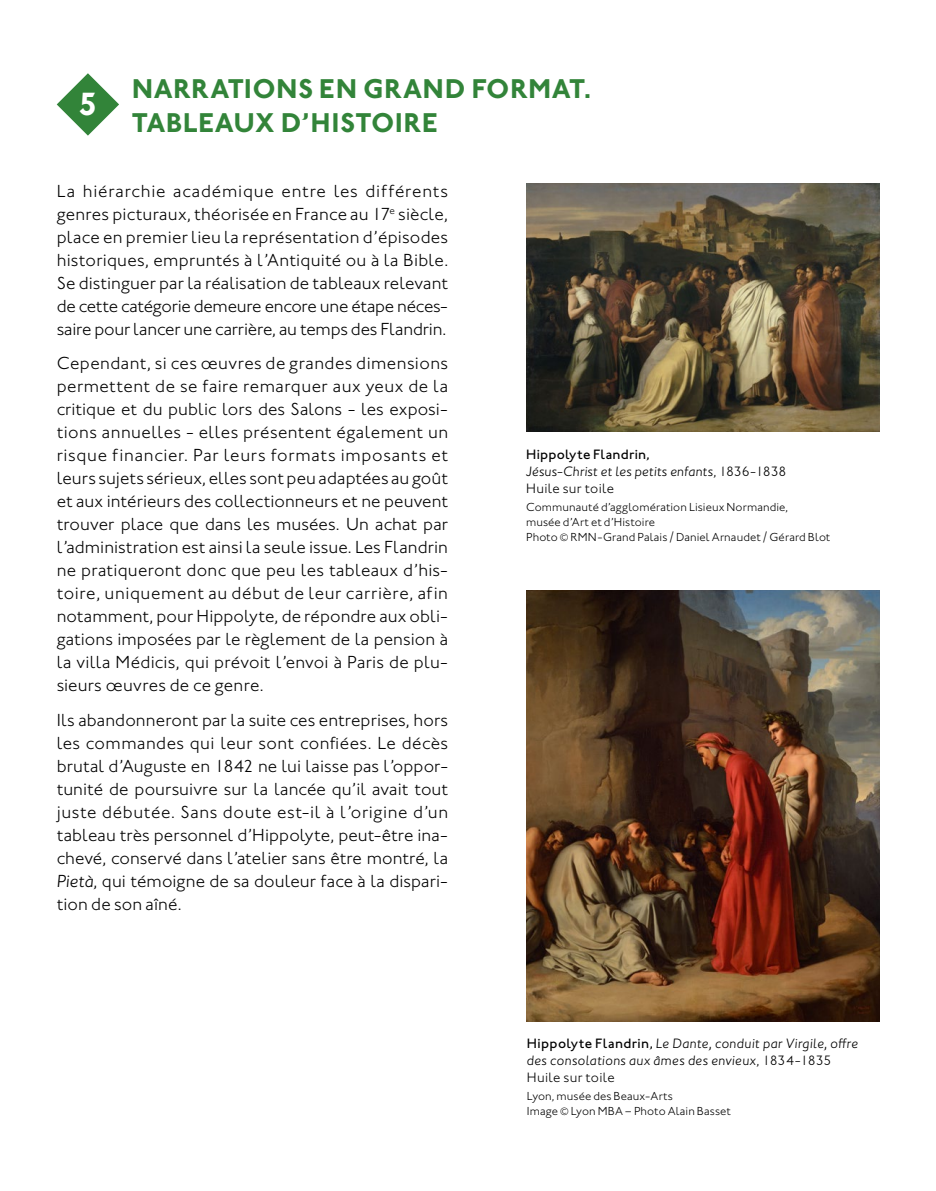
<style>
.page{position:relative;width:936px;height:1191px;background:#fff}
.page>*{position:absolute;margin:0;border:0;box-sizing:border-box;transform-origin:0 0}
.t1{font:700 33.2px "Johnston ITC";color:#fff}
.t2{font:700 28px/34px "Johnston ITC";letter-spacing:.01em;color:#328439}
.t3{font:300 18px/23px "Johnston ITC";letter-spacing:.005em;color:#000;text-align:justify}
.t4{font:italic 300 14px/17px "Johnston ITC Pro";letter-spacing:.02em;color:#000}
.t5{font:300 14px "Johnston ITC";letter-spacing:.02em;color:#000}
.t6{font:500 14px "Johnston ITC";letter-spacing:.015em;color:#000}
.t7{font:300 12px/15px "Johnston ITC";letter-spacing:.01em;color:#000}
.s1{font-family:"Johnston ITC Pro";font-style:italic}
.s2{font-family:"Johnston ITC";font-style:normal}
.s3{font-family:"Johnston ITC";font-weight:500;font-style:normal}
</style>
<div class="page">
<svg style="left:57px;top:73px;width:62px;height:63px"></svg>
<img style="left:526px;top:183px;width:353px;height:248px">
<img style="left:526px;top:590px;width:353px;height:431px">
<h1 class="t1" style="left:78px;top:84px;width:21px">5</h1>
<h2 class="t2" style="left:132px;top:72px;width:461px">NARRATIONS EN GRAND FORMAT.<br>TABLEAUX D’HISTOIRE</h2>
<p class="t3" style="left:57px;top:179px;width:393px">La hiérarchie académique entre les différents genres picturaux, théorisée en France au 17<sup>e</sup> siècle, place en premier lieu la représentation d’épisodes historiques, empruntés à l’Antiquité ou à la Bible.<br>Se distinguer par la réalisation de tableaux relevant de cette catégorie demeure encore une étape néces&shy;saire pour lancer une carrière, au temps des Flandrin.</p>
<p class="t3" style="left:57px;top:352px;width:393px">Cependant, si ces œuvres de grandes dimensions permettent de se faire remarquer aux yeux de la critique et du public lors des Salons - les exposi&shy;tions annuelles - elles présentent également un risque financier. Par leurs formats imposants et leurs sujets sérieux, elles sont peu adaptées au goût et aux intérieurs des collectionneurs et ne peuvent trouver place que dans les musées. Un achat par l’administration est ainsi la seule issue. Les Flandrin ne pratiqueront donc que peu les tableaux d’his&shy;toire, uniquement au début de leur carrière, afin notamment, pour Hippolyte, de répondre aux obli&shy;gations imposées par le règlement de la pension à la villa Médicis, qui prévoit l’envoi à Paris de plu&shy;sieurs œuvres de ce genre.</p>
<p class="t3" style="left:57px;top:708px;width:393px">Ils abandonneront par la suite ces entreprises, hors les commandes qui leur sont confiées. Le décès brutal d’Auguste en 1842 ne lui laisse pas l’oppor&shy;tunité de poursuivre sur la lancée qu’il avait tout juste débutée. Sans doute est-il à l’origine d’un tableau très personnel d’Hippolyte, peut-être ina&shy;chevé, conservé dans l’atelier sans être montré, la <span class="s1">Pietà</span>, qui témoigne de sa douleur face à la dispari&shy;tion de son aîné.</p>
<p class="t6" style="left:526px;top:446px;width:125px">Hippolyte Flandrin,</p>
<p class="t4" style="left:526px;top:462px;width:262px">Jésus-Christ et les petits enfants<span class="s2">, 1836-1838</span></p>
<p class="t5" style="left:526px;top:480px;width:89px">Huile sur toile</p>
<p class="t7" style="left:526px;top:499px;width:306px">Communauté d’agglomération Lisieux Normandie,<br>musée d’Art et d’Histoire<br>Photo © RMN-Grand Palais / Daniel Arnaudet / Gérard Blot</p>
<p class="t4" style="left:527px;top:1035px;width:333px"><span class="s3">Hippolyte Flandrin,</span> Le Dante, conduit par Virgile, offre des consolations aux âmes des envieux<span class="s2">, 1834-1835</span></p>
<p class="t5" style="left:527px;top:1069px;width:89px">Huile sur toile</p>
<p class="t7" style="left:527px;top:1088px;width:205px">Lyon, musée des Beaux-Arts<br>Image © Lyon MBA – Photo Alain Basset</p>
</div>
